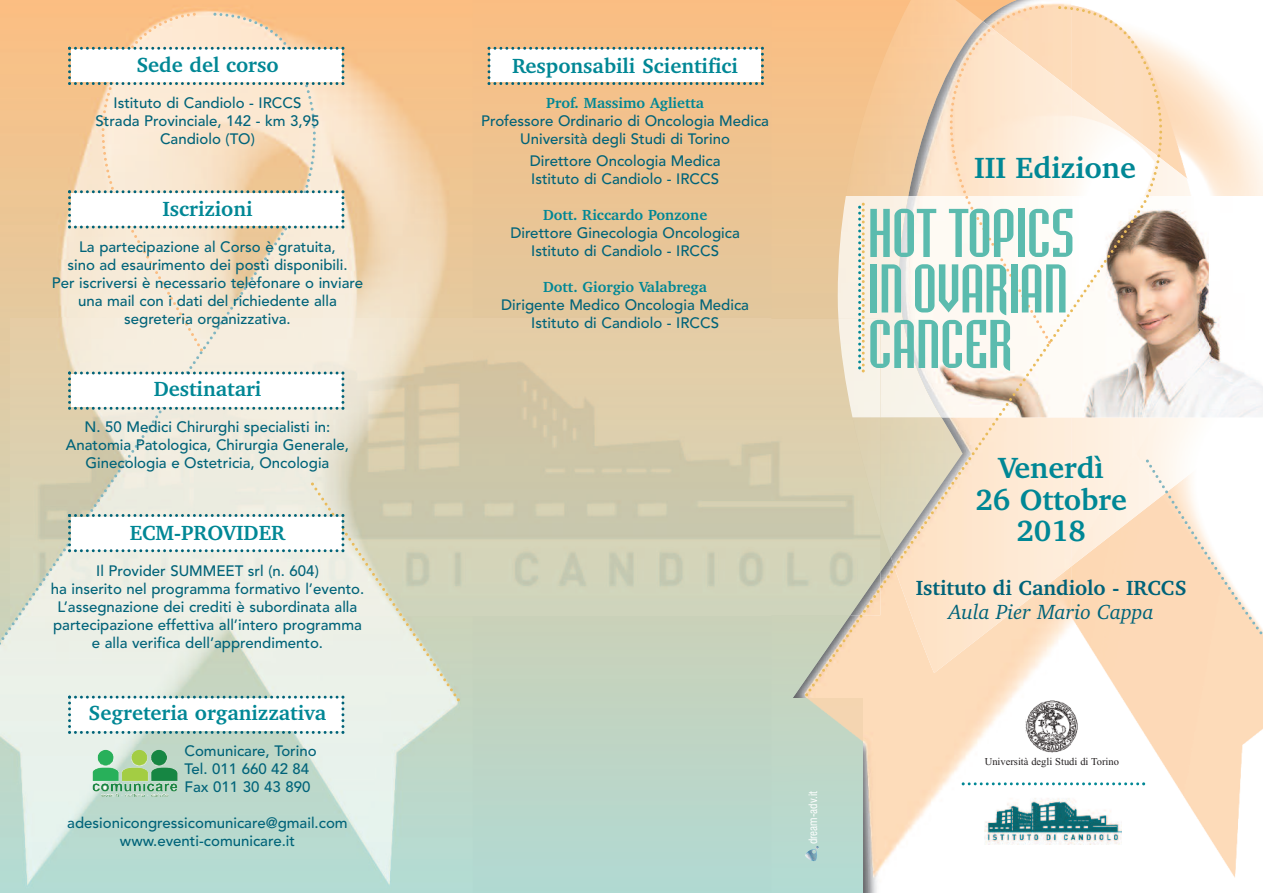
<style>
.page{position:relative;width:1263px;height:893px;background:#fff}
.page>*{position:absolute;margin:0;border:0;box-sizing:border-box;transform-origin:0 0}
.t1{font:63px/55.5px "Bedrock Plain";color:#5bbbae;text-align:justify;scale:1.08 1}
.t2{font:700 30px/31.5px "Charter";color:#008795;text-align:center}
.t3{font:700 21px "Charter";color:#008795}
.t4{font:700 21px "Charter";color:#006379}
.t5{font:italic 21px "Charter";color:#006379}
.t6{font:500 15px/18px "Avenir";color:#006379;text-align:center}
.t7{font:700 15px "Charter";color:#008795}
.t8{font:condensed 11.25px "Swiss 721 BT";color:#fff}
.t9{font:10.5px "Times New Roman";color:#231f20}
</style>
<div class="page">
<img style="left:1121px;top:55px;width:142px;height:823px">
<img style="left:1016px;top:0;width:55px;height:5px">
<img style="left:792px;top:557px;width:224px;height:336px">
<img style="left:771px;top:615px;width:79px;height:278px">
<img style="left:792px;top:699px;width:70px;height:194px">
<img style="left:983px;top:0;width:33px;height:4px">
<img style="left:805px;top:846px;width:14px;height:15px">
<img style="left:1071px;top:709px;width:7px;height:35px">
<img style="left:1025px;top:700px;width:46px;height:53px">
<img style="left:1182px;top:196px;width:81px;height:261px">
<img style="left:1182px;top:89px;width:27px;height:107px">
<img style="left:846px;top:0;width:137px;height:5px">
<img style="left:1209px;top:196px;width:54px;height:213px">
<div style="left:985px;top:781px;width:140px;height:67px;background:#fff"></div>
<img style="left:985px;top:798px;width:136px;height:46px">
<svg style="left:804px;top:5px;width:378px;height:691px"></svg>
<svg style="left:1143px;top:457px;width:120px;height:187px"></svg>
<svg style="left:858px;top:203px;width:7px;height:169px"></svg>
<svg style="left:962px;top:782px;width:183px;height:3px"></svg>
<img style="left:0;top:0;width:473px;height:893px">
<svg style="left:0;top:11px;width:335px;height:693px;background:#e8d7b9"></svg>
<svg style="left:487px;top:47px;width:277px;height:38px"></svg>
<svg style="left:68px;top:11px;width:276px;height:340px"></svg>
<svg style="left:68px;top:371px;width:276px;height:39px"></svg>
<svg style="left:68px;top:480px;width:393px;height:254px"></svg>
<img style="left:92px;top:750px;width:86px;height:47px">
<h3 class="t3" style="left:136px;top:52px;width:144px">Sede del corso</h3>
<p class="t6" style="left:96px;top:93px;width:225px">Istituto di Candiolo - IRCCS<br>Strada Provinciale, 142 - km 3,95<br>Candiolo (TO)</p>
<h3 class="t3" style="left:162px;top:196px;width:92px">Iscrizioni</h3>
<p class="t6" style="left:52px;top:237px;width:313px">La partecipazione al Corso è gratuita,<br>sino ad esaurimento dei posti disponibili.<br>Per iscriversi è necessario telefonare o inviare una mail con i dati del richiedente alla segreteria organizzativa.</p>
<h3 class="t3" style="left:154px;top:376px;width:109px">Destinatari</h3>
<p class="t6" style="left:66px;top:417px;width:285px">N. 50 Medici Chirurghi specialisti in:<br>Anatomia Patologica, Chirurgia Generale,<br>Ginecologia e Ostetricia, Oncologia</p>
<h3 class="t3" style="left:130px;top:520px;width:157px">ECM-PROVIDER</h3>
<p class="t6" style="left:51px;top:561px;width:315px">Il Provider SUMMEET srl (n. 604)<br>ha inserito nel programma formativo l’evento.<br>L’assegnazione dei crediti è subordinata alla partecipazione effettiva all’intero programma e alla verifica dell’apprendimento.</p>
<h3 class="t3" style="left:89px;top:700px;width:239px">Segreteria organizzativa</h3>
<p class="t6" style="left:184px;top:741px;width:134px;text-align:left">Comunicare, Torino<br>Tel. 011 660 42 84<br>Fax 011 30 43 890</p>
<p class="t6" style="left:67px;top:813px;width:282px">adesionicongressicomunicare@gmail.com www.eventi-comunicare.it</p>
<h3 class="t3" style="left:512px;top:54px;width:227px">Responsabili Scientifici</h3>
<p class="t7" style="left:546px;top:94px;width:159px">Prof. Massimo Aglietta</p>
<p class="t6" style="left:481px;top:111px;width:289px">Professore Ordinario di Oncologia Medica<br>Università degli Studi di Torino</p>
<p class="t6" style="left:530px;top:151px;width:192px;text-align:left">Direttore Oncologia Medica<br>Istituto di Candiolo - IRCCS</p>
<p class="t7" style="left:543px;top:206px;width:166px">Dott. Riccardo Ponzone</p>
<p class="t6" style="left:510px;top:223px;width:231px">Direttore Ginecologia Oncologica<br>Istituto di Candiolo - IRCCS</p>
<p class="t7" style="left:543px;top:278px;width:165px">Dott. Giorgio Valabrega</p>
<p class="t6" style="left:501px;top:295px;width:249px">Dirigente Medico Oncologia Medica<br>Istituto di Candiolo - IRCCS</p>
<h2 class="t2" style="left:974px;top:152px;width:163px">III Edizione</h2>
<h1 class="t1" style="left:868px;top:207px;width:193px">HOTTOPICS INOVARIAN CANCER</h1>
<h2 class="t2" style="left:975px;top:452px;width:153px">Venerdì<br>26 Ottobre<br>2018</h2>
<h3 class="t4" style="left:916px;top:575px;width:272px">Istituto di Candiolo - IRCCS</h3>
<h3 class="t5" style="left:949px;top:599px;width:207px">Aula Pier Mario Cappa</h3>
<p class="t8" style="left:807px;top:844px;width:54px;rotate:-90deg">dream-adv.it</p>
<p class="t9" style="left:985px;top:755px;width:136px">Università degli Studi di Torino</p>
</div>
